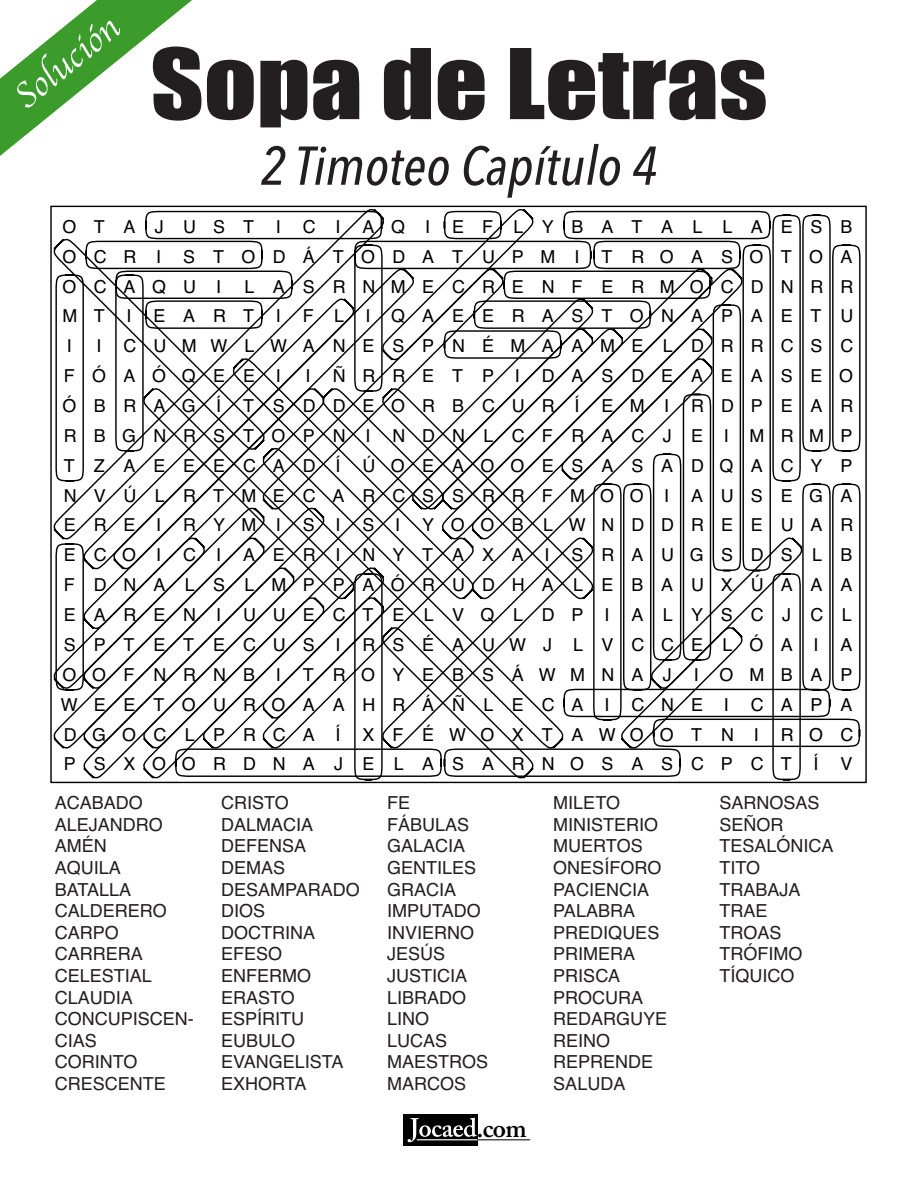
<style>
.page{position:relative;width:918px;height:1188px;background:#fff}
.page>*{position:absolute;margin:0;border:0;box-sizing:border-box;transform-origin:0 0}
.t1{font:90px "Impact";color:#231f20;scale:1.15 1}
.t2{font:italic 500 54px "Avenir Next Condensed";color:#231f20}
.t3{font:36px "Apple Chancery";color:#fff}
.t4{font:600 26.1px "Adobe Caslon Pro";color:#010101}
.t5{font:18px/21.6px "Helvetica";color:#231f20}
.t6{font:17.85px/29.8px "Helvetica";letter-spacing:.97em;color:#000;text-align:justify}
.t7{font:17.85px/29.8px "Helvetica";letter-spacing:.95em;color:#000}
</style>
<div class="page">
<div style="left:403px;top:1115px;width:127px;height:31px;background:#010101"></div>
<div style="left:478px;top:1115px;width:52px;height:31px;background:#fff"></div>
<svg style="left:408px;top:1118px;width:118px;height:24px"></svg>
<hr style="left:417px;top:1139px;width:61px;height:1px;background:#fff">
<hr style="left:478px;top:1139px;width:52px;height:1px;background:#231f20">
<svg style="left:0;top:0;width:192px;height:156px"></svg>
<svg style="left:51px;top:205px;width:810px;height:578px"></svg>
<svg style="left:50px;top:237px;width:219px;height:215px"></svg>
<h3 class="t3" style="left:5px;top:84px;width:126px;rotate:-39deg">Solucio´n</h3>
<h1 class="t1" style="left:150px;top:55px;width:538px">Sopa de Letras</h1>
<h2 class="t2" style="left:260px;top:135px;width:399px">2 Timoteo Capítulo 4</h2>
<p class="t6" style="left:62px;top:213px;width:792px">OTAJUST I CI AQI EFLYBATALLAESB OCR I STODÁTODATUPMI TROASOTOA OCAQU I</p>
<p class="t6" style="left:62px;top:273px;width:793px;text-indent:182px">LASRNMECRENF ERMOCDNRR MT I EART I F L I QAEERASTONAPAETU I</p>
<p class="t7" style="left:64px;top:333px;width:791px;text-indent:33px">I CUMWLWANESPNÉMAAME LDRRCSC<br>FÓAÓQEE I</p>
<p class="t6" style="left:61px;top:363px;width:794px;text-indent:245px">I ÑRRETP I DASDEAEASEO ÓBRAG Í TSDDEORBCUR Í EMI RDPEAR RBGNRSTOPN I NDNLCFRACJ E I MRMP TZAEEECADÍ ÚOEAOOESASADQACYP NVÚLRTMECARCSSRRFMOO I AUSEGA ERE I RYMI S I S I YOOBLWNDDREEUAR ECO I CI AERI NYTAXA I SRAUGSDSLB FDNALSLMPPAÓRUDHALEBAUXÚAAA EARENI UUECTELVQLDP I ALYSCJCL SPTETECUS I RSÉAUWJ LVCCELÓA I A OOFNRNB I TROYEBSÁWMNAJ I OMBAP WEETOUROAAHRÁÑLECA I CNE I CAPA DGOCLPRCA Í XFÉWOXTAWOOTN I ROC PSXOORDNAJELASARNOSASCPCT Í V</p>
<p class="t5" style="left:55px;top:794px;width:141px">ACABADO<br>ALEJANDRO<br>AMÉN<br>AQUILA<br>BATALLA<br>CALDERERO<br>CARPO<br>CARRERA<br>CELESTIAL<br>CLAUDIA<br>CONCUPISCEN-<br>CIAS<br>CORINTO<br>CRESCENTE</p>
<p class="t5" style="left:221px;top:794px;width:140px">CRISTO<br>DALMACIA<br>DEFENSA<br>DEMAS<br>DESAMPARADO<br>DIOS<br>DOCTRINA<br>EFESO<br>ENFERMO<br>ERASTO<br>ESPÍRITU<br>EUBULO<br>EVANGELISTA<br>EXHORTA</p>
<p class="t5" style="left:387px;top:794px;width:103px">FE<br>FÁBULAS<br>GALACIA<br>GENTILES<br>GRACIA<br>IMPUTADO<br>INVIERNO<br>JESÚS<br>JUSTICIA<br>LIBRADO<br>LINO<br>LUCAS<br>MAESTROS<br>MARCOS</p>
<p class="t5" style="left:553px;top:794px;width:116px">MILETO<br>MINISTERIO<br>MUERTOS<br>ONESÍFORO<br>PACIENCIA<br>PALABRA<br>PREDIQUES<br>PRIMERA<br>PRISCA<br>PROCURA<br>REDARGUYE<br>REINO<br>REPRENDE<br>SALUDA</p>
<p class="t5" style="left:719px;top:794px;width:116px">SARNOSAS<br>SEÑOR<br>TESALÓNICA<br>TITO<br>TRABAJA<br>TRAE<br>TROAS<br>TRÓFIMO<br>TÍQUICO</p>
<h3 class="t4" style="left:476px;top:1112px;width:52px">.com</h3>
</div>
